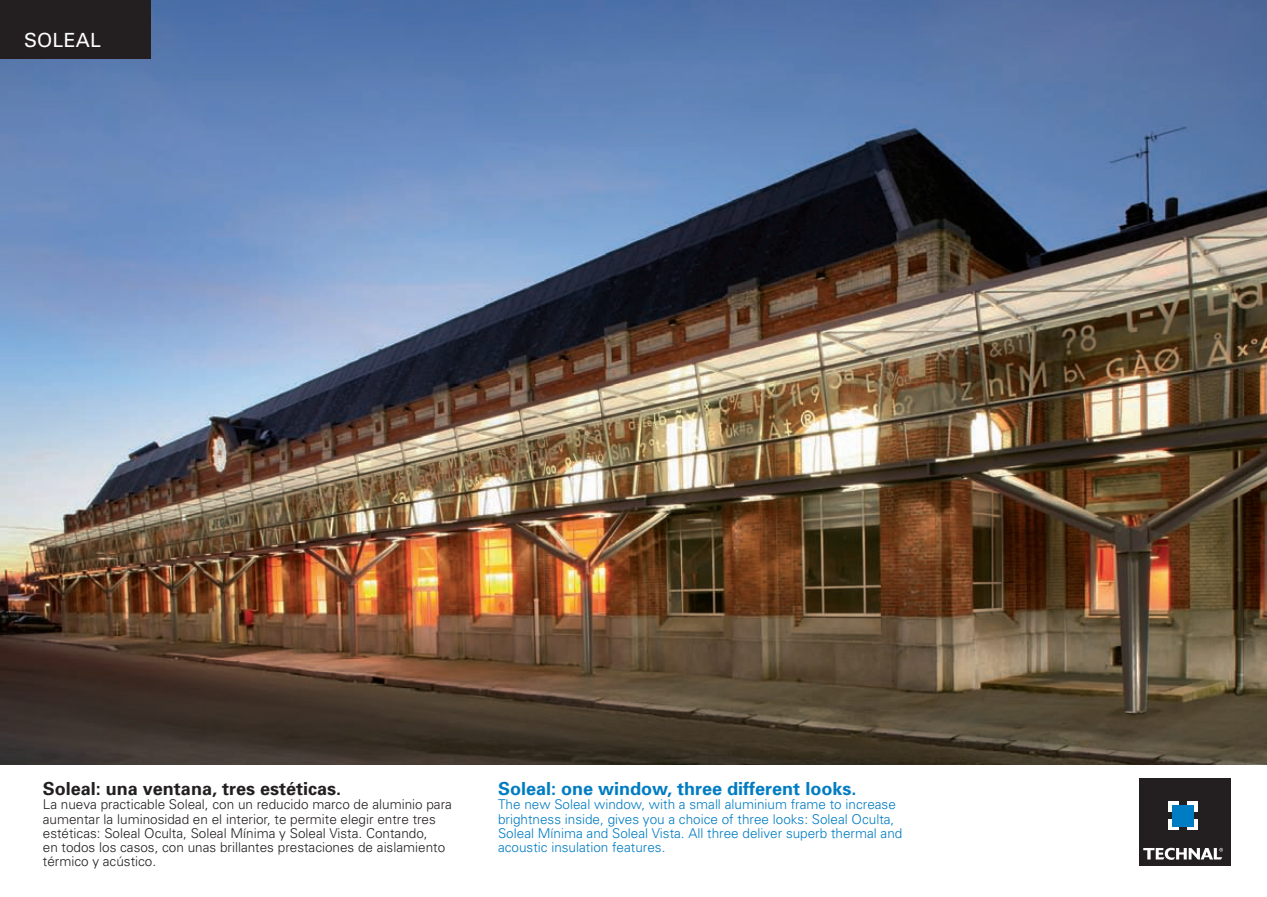
<style>
.page{position:relative;width:1267px;height:897px;background:#fff}
.page>*{position:absolute;margin:0;border:0;box-sizing:border-box;transform-origin:0 0}
.t1{font:19.5px "Univers";letter-spacing:.01em;color:#fff}
.t2{font:700 18px "Univers";color:#007cc2}
.t3{font:700 18px "Univers";color:#231f20}
.t4{font:300 13.5px/14.2px "Univers";color:#231f20}
.t5{font:300 13.5px/14.2px "Univers";color:#007cc2}
</style>
<div class="page">
<img style="left:0;top:0;width:1266px;height:764px">
<div style="left:0;top:0;width:151px;height:59px;background:#231f20"></div>
<div style="left:1138px;top:778px;width:92px;height:88px;background:#231f20"></div>
<div style="left:1168px;top:801px;width:11px;height:10px;background:#fff"></div>
<div style="left:1186px;top:801px;width:11px;height:10px;background:#fff"></div>
<svg style="left:1168px;top:819px;width:11px;height:11px"></svg>
<svg style="left:1186px;top:819px;width:11px;height:11px"></svg>
<div style="left:1171px;top:804px;width:22px;height:22px;background:#007cc2"></div>
<svg style="left:1143px;top:847px;width:79px;height:12px"></svg>
<h1 class="t1" style="left:24px;top:28px;width:78px">SOLEAL</h1>
<h2 class="t3" style="left:43px;top:777px;width:300px">Soleal: una ventana, tres estéticas.</h2>
<p class="t4" style="left:43px;top:797px;width:410px">La nueva practicable Soleal, con un reducido marco de aluminio para aumentar la luminosidad en el interior, te permite elegir entre tres estéticas: Soleal Oculta, Soleal Mínima y Soleal Vista. Contando,<br>en todos los casos, con unas brillantes prestaciones de aislamiento térmico y acústico.</p>
<h2 class="t2" style="left:498px;top:777px;width:360px">Soleal: one window, three different looks.</h2>
<p class="t5" style="left:498px;top:797px;width:406px">The new Soleal window, with a small aluminium frame to increase brightness inside, gives you a choice of three looks: Soleal Oculta, Soleal Mínima and Soleal Vista. All three deliver superb thermal and acoustic insulation features.</p>
</div>
